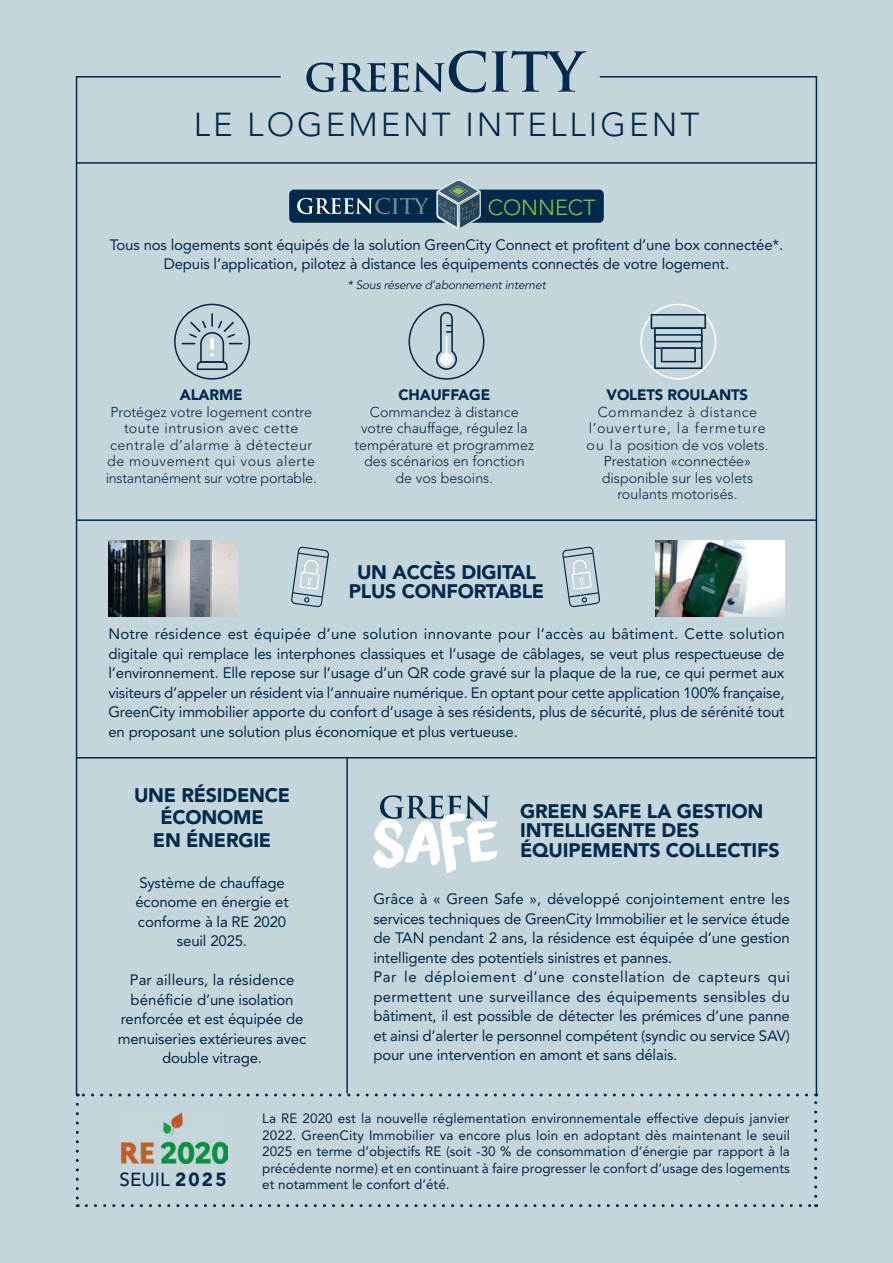
<style>
.page{position:relative;width:893px;height:1263px;background:#c4d6db}
.page>*{position:absolute;margin:0;border:0;box-sizing:border-box;transform-origin:0 0}
.t1{font:300 33px "Avenir LT Std";letter-spacing:.09em;color:#02294c}
.t2{font:300 21.75px "Avenir LT Std";color:#8bc63e}
.t3{font:900 19.5px/19.5px "Avenir LT Std";letter-spacing:-.01em;color:#02294c;text-align:center}
.t4{font:500 18.9px "Avenir LT Std";color:#02294c}
.t5{font:15px/19.5px "Avenir LT Std";letter-spacing:-.01em;color:#02294c;text-align:center}
.t6{font:900 15px "Avenir LT Std";letter-spacing:-.01em;color:#02294c}
.t7{font:300 14.25px/16.5px "Avenir LT Std";color:#02294c;text-align:center}
.t8{font:300 14.25px/16.5px "Avenir LT Std";letter-spacing:.04em;color:#02294c;text-align:center}
.t9{font:13.5px/16.5px "Avenir LT Std";color:#02294c;text-align:justify}
.t10{font:italic 12px "Avenir LT Std";letter-spacing:-.01em;color:#02294c}
.s1{font-weight:900}
</style>
<div class="page">
<div style="left:289px;top:190px;width:315px;height:33px;background:#02294c;border-radius:5px"></div>
<svg style="left:436px;top:179px;width:45px;height:51px"></svg>
<svg style="left:297px;top:198px;width:132px;height:16px"></svg>
<svg style="left:306px;top:51px;width:180px;height:41px"></svg>
<svg style="left:492px;top:51px;width:95px;height:41px"></svg>
<svg style="left:75px;top:76px;width:207px;height:1020px"></svg>
<hr style="left:77px;top:162px;width:739px;height:2px;background:#02294c">
<hr style="left:346px;top:757px;width:2px;height:336px;background:#02294c">
<hr style="left:77px;top:757px;width:739px;height:1px;background:#02294c">
<hr style="left:77px;top:519px;width:739px;height:2px;background:#02294c">
<svg style="left:562px;top:547px;width:36px;height:60px"></svg>
<svg style="left:291px;top:547px;width:38px;height:60px"></svg>
<svg style="left:598px;top:76px;width:220px;height:1020px"></svg>
<svg style="left:373px;top:795px;width:125px;height:78px"></svg>
<img style="left:656px;top:540px;width:128px;height:76px">
<img style="left:108px;top:540px;width:129px;height:76px">
<div style="left:174px;top:304px;width:76px;height:76px;border:2px solid #02294c;border-radius:50%"></div>
<svg style="left:182px;top:313px;width:61px;height:57px"></svg>
<div style="left:640px;top:304px;width:76px;height:76px;border:2px solid #fff;border-radius:50%"></div>
<svg style="left:651px;top:314px;width:55px;height:55px"></svg>
<hr style="left:654px;top:347px;width:48px;height:2px;background:#02294c">
<div style="left:408px;top:304px;width:76px;height:76px;border:2px solid #02294c;border-radius:50%"></div>
<svg style="left:436px;top:312px;width:21px;height:58px"></svg>
<img style="left:120px;top:1112px;width:107px;height:52px">
<svg style="left:76px;top:1104px;width:3px;height:103px"></svg>
<svg style="left:86px;top:1204px;width:731px;height:3px"></svg>
<svg style="left:814px;top:1093px;width:3px;height:103px"></svg>
<svg style="left:77px;top:1093px;width:730px;height:3px"></svg>
<h1 class="t1" style="left:194px;top:105px;width:507px">LE LOGEMENT INTELLIGENT</h1>
<h2 class="t2" style="left:488px;top:194px;width:110px">CONNECT</h2>
<p class="t5" style="left:110px;top:235px;width:675px">Tous nos logements sont équipés de la solution GreenCity Connect et profitent d’une box connectée*.<br>Depuis l’application, pilotez à distance les équipements connectés de votre logement.</p>
<p class="t10" style="left:347px;top:278px;width:200px">* Sous réserve d’abonnement internet</p>
<p class="t6" style="left:180px;top:386px;width:64px">ALARME</p>
<p class="t8" style="left:106px;top:404px;width:213px">Protégez votre logement contre toute intrusion avec cette centrale d’alarme à détecteur de mouvement qui vous alerte instantanément sur votre portable.</p>
<p class="t6" style="left:398px;top:386px;width:93px">CHAUFFAGE</p>
<p class="t7" style="left:355px;top:404px;width:181px">Commandez à distance votre chauffage, régulez la température et programmez des scénarios en fonction de vos besoins.</p>
<p class="t6" style="left:607px;top:386px;width:143px">VOLETS ROULANTS</p>
<p class="t7" style="left:586px;top:404px;width:183px">Commandez à distance l’ouverture, la fermeture ou la position de vos volets.<br>Prestation «connectée» disponible sur les volets roulants motorisés.</p>
<h3 class="t3" style="left:349px;top:562px;width:197px">UN ACCÈS DIGITAL<br>PLUS CONFORTABLE</h3>
<p class="t5" style="left:108px;top:624px;width:678px;text-align:justify">Notre résidence est équipée d’une solution innovante pour l’accès au bâtiment. Cette solution digitale qui remplace les interphones classiques et l’usage de câblages, se veut plus respectueuse de l’environnement. Elle repose sur l’usage d’un QR code gravé sur la plaque de la rue, ce qui permet aux visiteurs d’appeler un résident via l’annuaire numérique. En optant pour cette application 100% française, GreenCity immobilier apporte du confort d’usage à ses résidents, plus de sécurité, plus de sérénité tout en proposant une solution plus économique et plus vertueuse.</p>
<h3 class="t3" style="left:134px;top:784px;width:158px;line-height:22.5px">UNE RÉSIDENCE<br>ÉCONOME<br>EN ÉNERGIE</h3>
<p class="t5" style="left:135px;top:873px;width:155px">Système de chauffage économe en énergie et conforme à la RE 2020 seuil 2025.</p>
<p class="t5" style="left:118px;top:970px;width:190px">Par ailleurs, la résidence bénéficie d’une isolation renforcée et est équipée de menuiseries extérieures avec double vitrage.</p>
<h3 class="t3" style="left:520px;top:801px;width:261px;text-align:left">GREEN SAFE LA GESTION<br>INTELLIGENTE DES<br>ÉQUIPEMENTS COLLECTIFS</h3>
<p class="t5" style="left:373px;top:889px;width:418px;text-align:left">Grâce à « Green Safe », développé conjointement entre les services techniques de GreenCity Immobilier et le service étude de TAN pendant 2 ans, la résidence est équipée d’une gestion intelligente des potentiels sinistres et pannes.<br>Par le déploiement d’une constellation de capteurs qui permettent une surveillance des équipements sensibles du bâtiment, il est possible de détecter les prémices d’une panne et ainsi d’alerter le personnel compétent (syndic ou service SAV) pour une intervention en amont et sans délais.</p>
<p class="t9" style="left:262px;top:1110px;width:529px">La RE 2020 est la nouvelle réglementation environnementale effective depuis janvier 2022. GreenCity Immobilier va encore plus loin en adoptant dès maintenant le seuil 2025 en terme d’objectifs RE (soit -30 % de consommation d’énergie par rapport à la précédente norme) et en continuant à faire progresser le confort d’usage des logements</p>
<p class="t4" style="left:120px;top:1168px;width:108px">SEUIL <span class="s1">2025</span></p>
<p class="t9" style="left:262px;top:1176px;width:189px">et notamment le confort d’été.</p>
</div>
